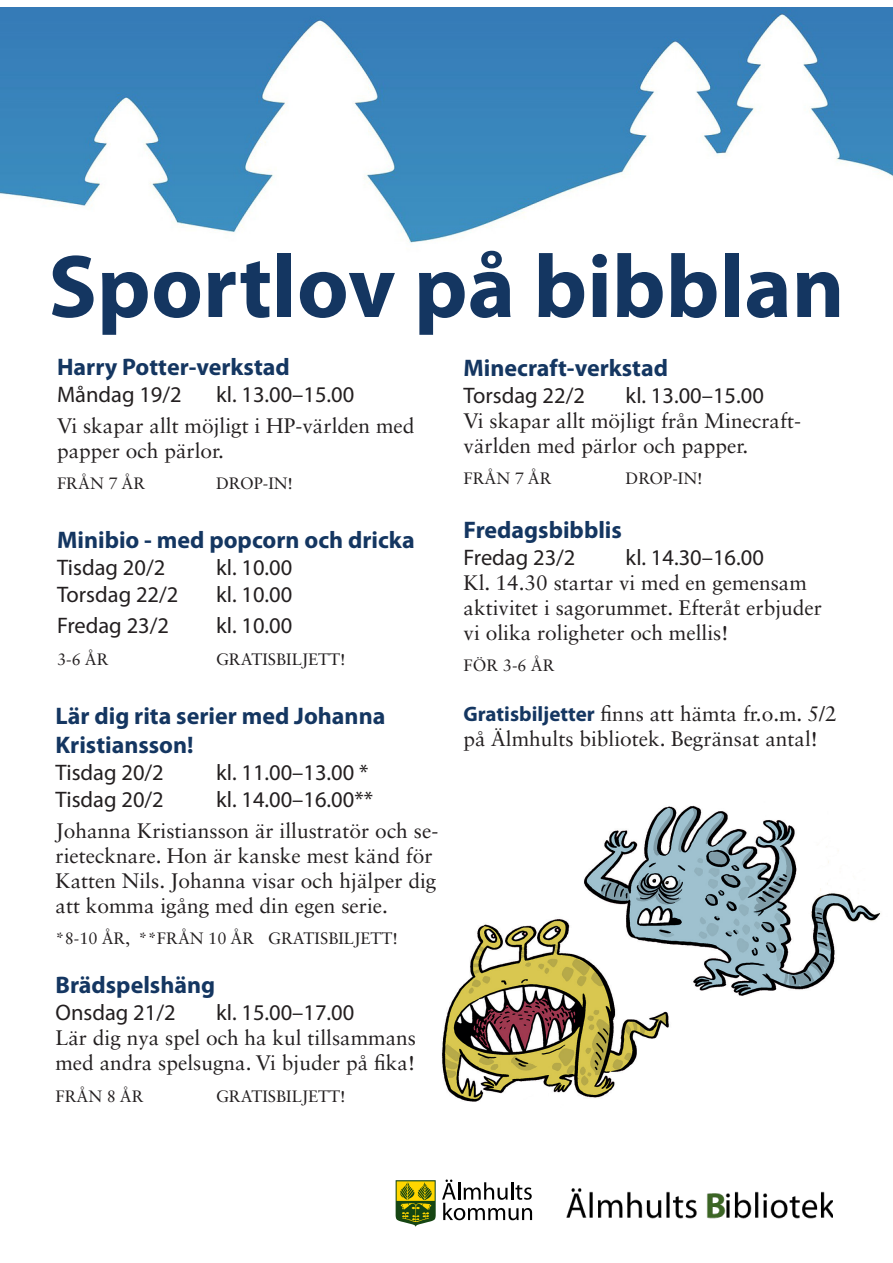
<style>
.page{position:relative;width:893px;height:1263px;background:#fff}
.page>*{position:absolute;margin:0;border:0;box-sizing:border-box;transform-origin:0 0}
.t1{font:700 90px "Myriad Pro";color:#143661}
.t2{font:700 24px/28.8px "Myriad Pro";color:#143661}
.t3{font:22.5px "Myriad Pro";color:#231f20}
.t4{font:21px/25.2px "Sabon LT Std";color:#231f20}
.t5{font:16.5px "Sabon LT Std";color:#231f20}
.s1{font-family:"Myriad Pro";font-weight:700;color:#143661}
</style>
<div class="page">
<img style="left:442px;top:805px;width:439px;height:297px">
<img style="left:0;top:7px;width:893px;height:236px">
<svg style="left:396px;top:1180px;width:40px;height:47px;background:#868f24"></svg>
<svg style="left:442px;top:1179px;width:90px;height:41px"></svg>
<img style="left:566px;top:1188px;width:267px;height:31px">
<p class="t1" style="left:48px;top:228px;width:798px">Sportlov på bibblan</p>
<p class="t2" style="left:463px;top:352px;width:206px">Minecraft-verkstad</p>
<p class="t3" style="left:463px;top:381px;width:123px">Torsdag 22/2</p>
<p class="t3" style="left:625px;top:381px;width:140px">kl. 13.00–15.00</p>
<p class="t4" style="left:463px;top:408px;width:339px">Vi skapar allt möjligt från Minecraft&shy;världen med pärlor och papper.</p>
<p class="t5" style="left:463px;top:468px;width:90px">FRÅN 7 ÅR</p>
<p class="t5" style="left:625px;top:468px;width:79px">DROP-IN!</p>
<p class="t2" style="left:463px;top:514px;width:160px">Fredagsbibblis</p>
<p class="t3" style="left:463px;top:543px;width:114px">Fredag 23/2</p>
<p class="t3" style="left:625px;top:543px;width:140px">kl. 14.30–16.00</p>
<p class="t4" style="left:463px;top:570px;width:360px">Kl. 14.30 startar vi med en gemensam aktivitet i sagorummet. Efteråt erbjuder vi olika roligheter och mellis!</p>
<p class="t5" style="left:463px;top:655px;width:93px">FÖR 3-6 ÅR</p>
<p class="t4" style="left:463px;top:701px;width:375px"><span class="s1">Gratisbiljetter</span> finns att hämta fr.o.m. 5/2 på Älmhults bibliotek. Begränsat antal!</p>
<p class="t2" style="left:57px;top:352px;width:234px">Harry Potter-verkstad</p>
<p class="t3" style="left:57px;top:381px;width:126px">Måndag 19/2</p>
<p class="t3" style="left:216px;top:381px;width:140px">kl. 13.00–15.00</p>
<p class="t4" style="left:57px;top:413px;width:359px">Vi skapar allt möjligt i HP-världen med papper och pärlor.</p>
<p class="t5" style="left:57px;top:473px;width:90px">FRÅN 7 ÅR</p>
<p class="t5" style="left:216px;top:473px;width:79px">DROP-IN!</p>
<p class="t2" style="left:57px;top:525px;width:359px">Minibio - med popcorn och dricka</p>
<p class="t3" style="left:57px;top:554px;width:110px">Tisdag 20/2</p>
<p class="t3" style="left:216px;top:554px;width:78px">kl. 10.00</p>
<p class="t3" style="left:57px;top:581px;width:123px">Torsdag 22/2</p>
<p class="t3" style="left:216px;top:581px;width:78px">kl. 10.00</p>
<p class="t3" style="left:57px;top:611px;width:114px">Fredag 23/2</p>
<p class="t3" style="left:216px;top:611px;width:78px">kl. 10.00</p>
<p class="t5" style="left:57px;top:649px;width:53px">3-6 ÅR</p>
<p class="t5" style="left:216px;top:649px;width:131px">GRATISBILJETT!</p>
<p class="t2" style="left:56px;top:701px;width:331px">Lär dig rita serier med Johanna<br>Kristiansson!</p>
<p class="t3" style="left:56px;top:759px;width:110px">Tisdag 20/2</p>
<p class="t3" style="left:216px;top:759px;width:154px">kl. 11.00–13.00 *</p>
<p class="t3" style="left:56px;top:786px;width:110px">Tisdag 20/2</p>
<p class="t3" style="left:216px;top:786px;width:159px">kl. 14.00–16.00**</p>
<p class="t4" style="left:56px;top:818px;width:384px">Johanna Kristiansson är illustratör och se&shy;rietecknare. Hon är kanske mest känd för Katten Nils. Johanna visar och hjälper dig att komma igång med din egen serie.</p>
<p class="t5" style="left:56px;top:928px;width:344px">*8-10 ÅR, **FRÅN 10 ÅR GRATISBILJETT!</p>
<p class="t2" style="left:56px;top:969px;width:161px">Brädspelshäng</p>
<p class="t3" style="left:56px;top:998px;width:122px">Onsdag 21/2</p>
<p class="t3" style="left:216px;top:998px;width:140px">kl. 15.00–17.00</p>
<p class="t4" style="left:56px;top:1025px;width:362px">Lär dig nya spel och ha kul tillsammans med andra spelsugna. Vi bjuder på fika!</p>
<p class="t5" style="left:56px;top:1086px;width:90px">FRÅN 8 ÅR</p>
<p class="t5" style="left:216px;top:1086px;width:131px">GRATISBILJETT!</p>
</div>
